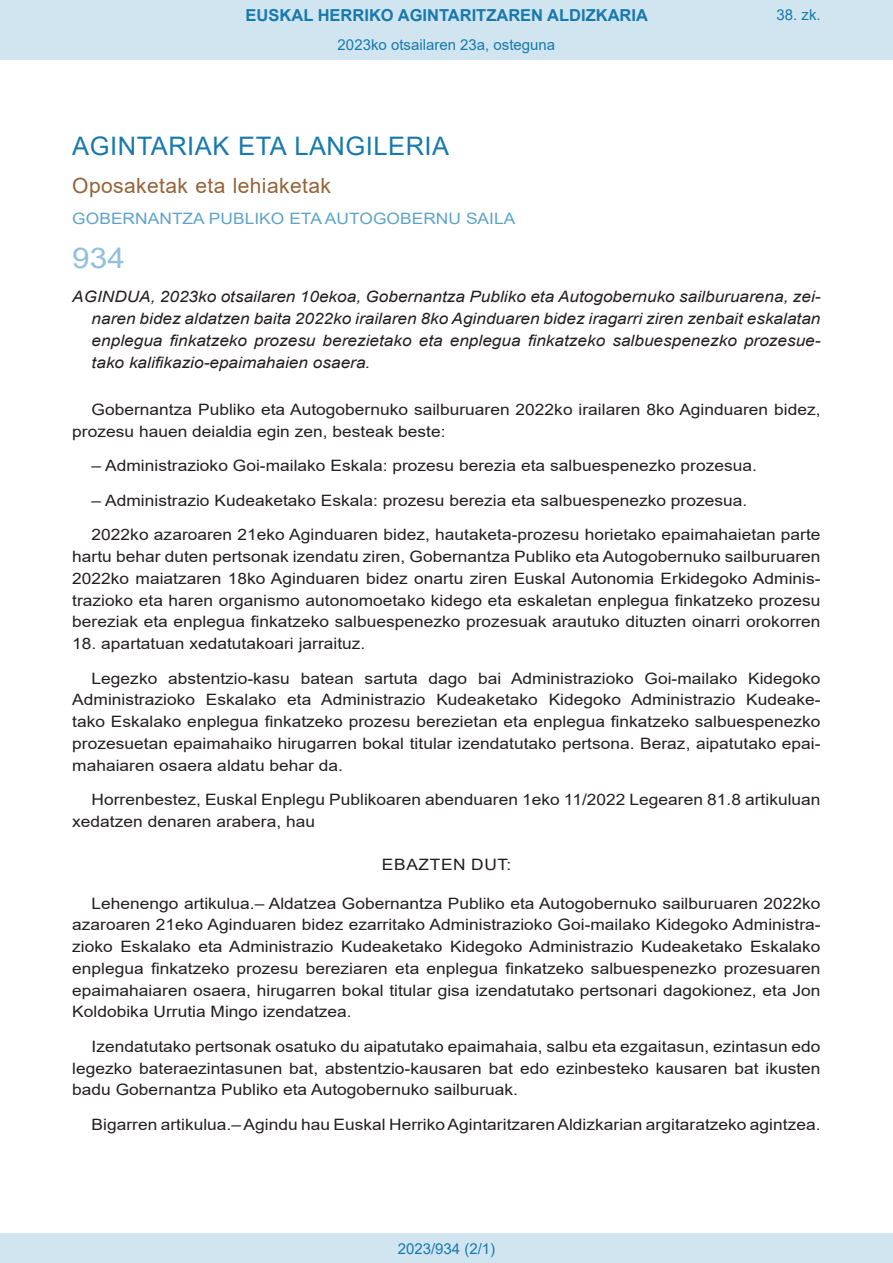
<style>
.page{position:relative;width:893px;height:1263px;background:#fff}
.page>*{position:absolute;margin:0;border:0;box-sizing:border-box;transform-origin:0 0}
.BOPVOrden{font:28.5px "Arial";color:#90c0db;scale:1.11 1}
.BOPVSeccion{font:25.5px "Arial";letter-spacing:.02em;color:#1879ad}
.BOPVSubseccion{font:21px "Arial";letter-spacing:.02em;color:#956338}
.t1{font:700 16.5px "Arial";color:#1879ad}
.BOPVDetalle{font:15.6px/21.8px "Arial";color:#231f20;text-align:justify;scale:1.11 1}
.BOPVTitulo{font:italic 15.6px/21.8px "Arial";color:#231f20;text-align:justify;scale:1.09 1}
.BOPVOrganismo{font:15.6px "Arial";letter-spacing:.005em;color:#5ea4ca;scale:1.11 1}
.BOPVClave{font:15.6px "Arial";letter-spacing:.035em;color:#231f20;scale:1.11 1}
.Paginacion_Centro{font:15px "Arial";color:#1879ad}
</style>
<div class="page">
<div style="left:0;top:0;width:893px;height:60px;background:#d0e5f0"></div>
<div style="left:0;top:1233px;width:893px;height:30px;background:#d0e5f0"></div>
<p class="t1" style="left:246px;top:3px;width:404px">EUSKAL HERRIKO AGINTARITZAREN ALDIZKARIA</p>
<p class="Paginacion_Centro" style="left:338px;top:35px;width:219px">2023ko otsailaren 23a, osteguna</p>
<p class="Paginacion_Centro" style="left:776px;top:5px;width:46px">38. zk.</p>
<p class="BOPVSeccion" style="left:72px;top:128px;width:378px">AGINTARIAK ETA LANGILERIA</p>
<p class="BOPVSubseccion" style="left:72px;top:171px;width:260px">Oposaketak eta lehiaketak</p>
<p class="BOPVOrganismo" style="left:72px;top:208px;width:401px">GOBERNANTZA PUBLIKO ETA AUTOGOBERNU SAILA</p>
<p class="BOPVOrden" style="left:72px;top:238px;width:49px">934</p>
<p class="BOPVTitulo" style="left:92px;top:286px;width:670px;text-indent:-19px">AGINDUA, 2023ko otsailaren 10ekoa, Gobernantza Publiko eta Autogobernuko sailburuarena, zei&shy;naren bidez aldatzen baita 2022ko irailaren 8ko Aginduaren bidez iragarri ziren zenbait eskalatan enplegua finkatzeko prozesu berezietako eta enplegua finkatzeko salbuespenezko prozesue&shy;tako kalifikazio-epaimahaien osaera.</p>
<p class="BOPVDetalle" style="left:72px;top:398px;width:676px;text-indent:19px">Gobernantza Publiko eta Autogobernuko sailburuaren 2022ko irailaren 8ko Aginduaren bidez, prozesu hauen deialdia egin zen, besteak beste:</p>
<p class="BOPVDetalle" style="left:92px;top:455px;width:601px">– Administrazioko Goi-mailako Eskala: prozesu berezia eta salbuespenezko prozesua.</p>
<p class="BOPVDetalle" style="left:92px;top:489px;width:592px">– Administrazio Kudeaketako Eskala: prozesu berezia eta salbuespenezko prozesua.</p>
<p class="BOPVDetalle" style="left:72px;top:524px;width:676px;text-indent:19px">2022ko azaroaren 21eko Aginduaren bidez, hautaketa-prozesu horietako epaimahaietan parte hartu behar duten pertsonak izendatu ziren, Gobernantza Publiko eta Autogobernuko sailburuaren 2022ko maiatzaren 18ko Aginduaren bidez onartu ziren Euskal Autonomia Erkidegoko Adminis&shy;trazioko eta haren organismo autonomoetako kidego eta eskaletan enplegua finkatzeko prozesu bereziak eta enplegua finkatzeko salbuespenezko prozesuak arautuko dituzten oinarri orokorren</p>
<p class="BOPVDetalle" style="left:72px;top:632px;width:266px">18. apartatuan xedatutakoari jarraituz.</p>
<p class="BOPVDetalle" style="left:72px;top:667px;width:676px;text-indent:19px">Legezko abstentzio-kasu batean sartuta dago bai Administrazioko Goi-mailako Kidegoko Administrazioko Eskalako eta Administrazio Kudeaketako Kidegoko Administrazio Kudeake&shy;tako Eskalako enplegua finkatzeko prozesu berezietan eta enplegua finkatzeko salbuespenezko prozesuetan epaimahaiko hirugarren bokal titular izendatutako pertsona. Beraz, aipatutako epai&shy;mahaiaren osaera aldatu behar da.</p>
<p class="BOPVDetalle" style="left:72px;top:788px;width:676px;text-indent:19px">Horrenbestez, Euskal Enplegu Publikoaren abenduaren 1eko 11/2022 Legearen 81.8 artikuluan xedatzen denaren arabera, hau</p>
<p class="BOPVClave" style="left:382px;top:853px;width:118px">EBAZTEN DUT:</p>
<p class="BOPVDetalle" style="left:72px;top:892px;width:676px;text-indent:19px">Lehenengo artikulua.– Aldatzea Gobernantza Publiko eta Autogobernuko sailburuaren 2022ko azaroaren 21eko Aginduaren bidez ezarritako Administrazioko Goi-mailako Kidegoko Administra&shy;zioko Eskalako eta Administrazio Kudeaketako Kidegoko Administrazio Kudeaketako Eskalako enplegua finkatzeko prozesu bereziaren eta enplegua finkatzeko salbuespenezko prozesuaren epaimahaiaren osaera, hirugarren bokal titular gisa izendatutako pertsonari dagokionez, eta Jon Koldobika Urrutia Mingo izendatzea.</p>
<p class="BOPVDetalle" style="left:72px;top:1035px;width:676px;text-indent:19px">Izendatutako pertsonak osatuko du aipatutako epaimahaia, salbu eta ezgaitasun, ezintasun edo legezko bateraezintasunen bat, abstentzio-kausaren bat edo ezinbesteko kausaren bat ikusten badu Gobernantza Publiko eta Autogobernuko sailburuak.</p>
<p class="BOPVDetalle" style="left:92px;top:1113px;width:658px">Bigarren artikulua.– Agindu hau Euskal Herriko Agintaritzaren Aldizkarian argitaratzeko agintzea.</p>
<p class="Paginacion_Centro" style="left:398px;top:1238px;width:99px">2023/934 (2/1)</p>
</div>
